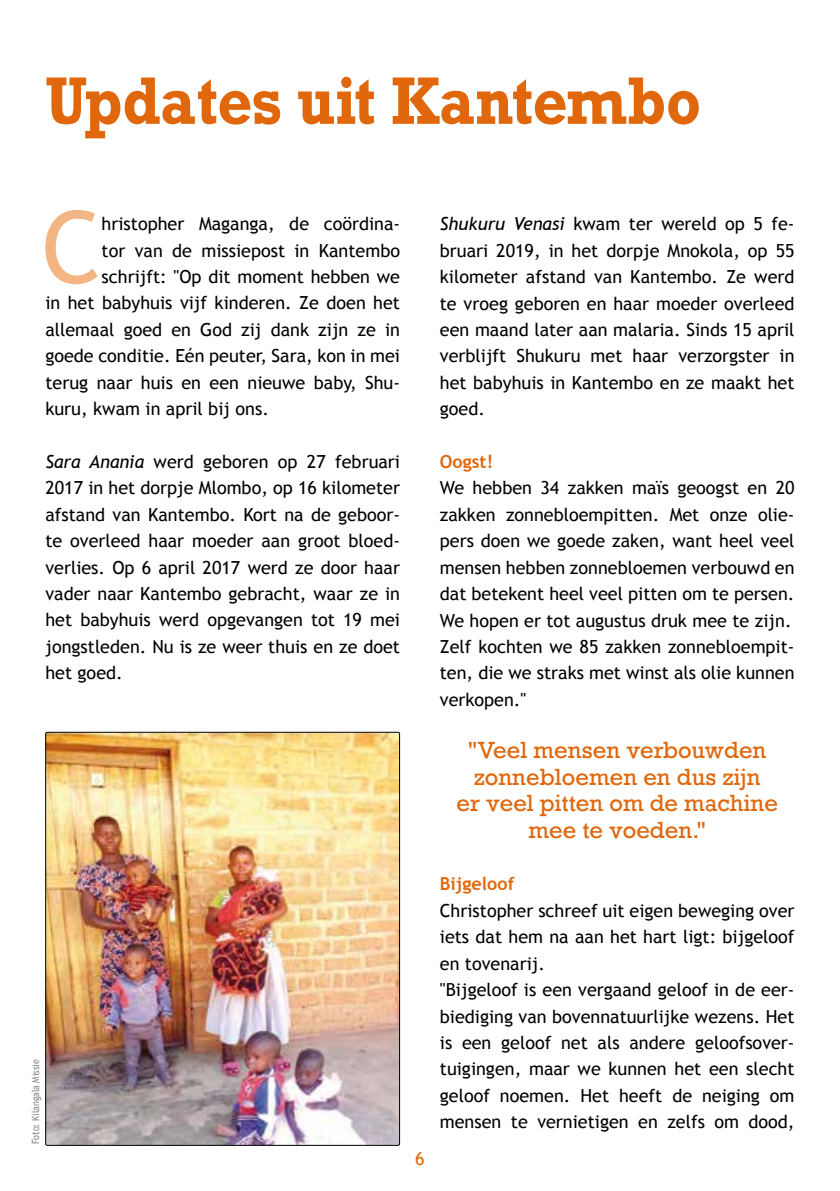
<style>
.page{position:relative;width:840px;height:1191px;background:#fff}
.page>*{position:absolute;margin:0;border:0;box-sizing:border-box;transform-origin:0 0}
.t1{font:100.4px "Trebuchet MS";color:#f2b583}
.t2{font:700 63px "Rockwell";color:#e0670b;scale:.9 1}
.t3{font:22px/26.4px "Rockwell";color:#e0670b;text-align:center}
.t4{font:18px/26.4px "Trebuchet MS";color:#000;text-align:justify}
.t5{font:700 18px "Trebuchet MS";color:#e0670b}
.t6{font:18px "Trebuchet MS";color:#e0670b}
.t7{font:10px "Trebuchet MS";letter-spacing:-.01em;color:#87888a;scale:.9 1}
.s1{font-style:italic}
</style>
<div class="page">
<img style="left:47px;top:734px;width:350px;height:409px">
<div style="left:45px;top:732px;width:354px;height:413px;border:1px solid #000;border-radius:2px"></div>
<h2 class="t2" style="left:45px;top:60px;width:729px">Updates uit Kantembo</h2>
<h1 class="t1" style="left:41px;top:188px;width:62px">C</h1>
<p class="t4" style="left:102px;top:211px;width:300px">hristopher Maganga, de coördina-</p>
<p class="t4" style="left:102px;top:237px;width:300px">tor van de missiepost in Kantembo</p>
<p class="t4" style="left:102px;top:264px;width:300px">schrijft: "Op dit moment hebben we</p>
<p class="t4" style="left:45px;top:290px;width:356px">in het babyhuis vijf kinderen. Ze doen het</p>
<p class="t4" style="left:45px;top:316px;width:356px">allemaal goed en God zij dank zijn ze in</p>
<p class="t4" style="left:45px;top:343px;width:356px">goede conditie. Eén peuter, Sara, kon in mei</p>
<p class="t4" style="left:45px;top:369px;width:356px">terug naar huis en een nieuwe baby, Shu-</p>
<p class="t4" style="left:45px;top:396px;width:225px">kuru, kwam in april bij ons.</p>
<p class="t4" style="left:45px;top:448px;width:356px"><span class="s1">Sara Anania</span> werd geboren op 27 februari 2017 in het dorpje Mlombo, op 16 kilometer afstand van Kantembo. Kort na de geboor&shy;te overleed haar moeder aan groot bloed&shy;verlies. Op 6 april 2017 werd ze door haar vader naar Kantembo gebracht, waar ze in het babyhuis werd opgevangen tot 19 mei jongstleden. Nu is ze weer thuis en ze doet het goed.</p>
<p class="t7" style="left:30px;top:1144px;width:96px;rotate:-90deg">Foto: Kilangala Missie</p>
<p class="t6" style="left:415px;top:1147px;width:11px">6</p>
<p class="t4" style="left:439px;top:211px;width:356px"><span class="s1">Shukuru Venasi</span> kwam ter wereld op 5 fe&shy;bruari 2019, in het dorpje Mnokola, op 55 kilometer afstand van Kantembo. Ze werd te vroeg geboren en haar moeder overleed een maand later aan malaria. Sinds 15 april verblijft Shukuru met haar verzorgster in het babyhuis in Kantembo en ze maakt het goed.</p>
<p class="t5" style="left:439px;top:450px;width:55px">Oogst!</p>
<p class="t4" style="left:439px;top:475px;width:356px;text-align:left">We hebben 34 zakken maïs geoogst en 20 zakken zonnebloempitten. Met onze olie&shy;pers doen we goede zaken, want heel veel mensen hebben zonnebloemen verbouwd en dat betekent heel veel pitten om te persen.<br>We hopen er tot augustus druk mee te zijn.<br>Zelf kochten we 85 zakken zonnebloempit&shy;ten, die we straks met winst als olie kunnen verkopen."</p>
<p class="t3" style="left:456px;top:737px;width:323px">"Veel mensen verbouwden zonnebloemen en dus zijn<br>er veel pitten om de machine mee te voeden."</p>
<p class="t5" style="left:439px;top:873px;width:76px">Bijgeloof</p>
<p class="t4" style="left:439px;top:897px;width:356px;text-align:left">Christopher schreef uit eigen beweging over iets dat hem na aan het hart ligt: bijgeloof en tovenarij.<br>"Bijgeloof is een vergaand geloof in de eer&shy;biediging van bovennatuurlijke wezens. Het is een geloof net als andere geloofsover&shy;tuigingen, maar we kunnen het een slecht geloof noemen. Het heeft de neiging om mensen te vernietigen en zelfs om dood,</p>
</div>
